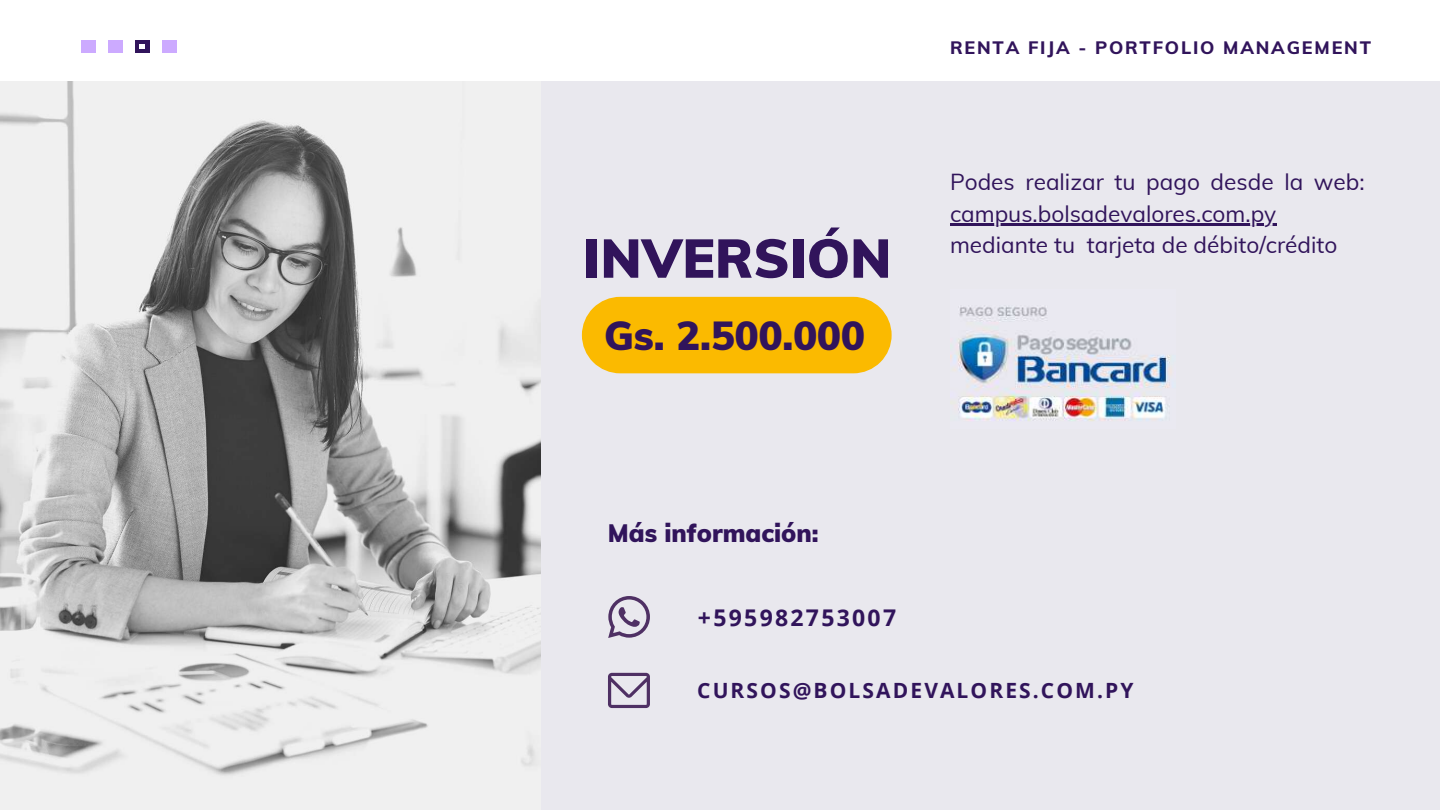
<style>
.page{position:relative;width:1440px;height:810px;background:#e9e8ee}
.page>*{position:absolute;margin:0;border:0;box-sizing:border-box;transform-origin:0 0}
.t1{font:900 54px "Muli";color:#31145b}
.t2{font:900 39.7px "Muli";color:#31145b}
.t3{font:900 24.7px "Muli";color:#31145b}
.t4{font:700 23px "Open Sans";letter-spacing:.1em;color:#31145b}
.t5{font:22.7px/31.5px "Muli";color:#31145b}
.t6{font:700 21px "Open Sans";letter-spacing:.1em;color:#31145b}
.t7{font:800 18px "Muli";letter-spacing:.1em;color:#31145b}
</style>
<div class="page">
<div style="left:0;top:0;width:1440px;height:81px;background:#fff"></div>
<div style="left:81px;top:40px;width:14px;height:13px;background:#caf"></div>
<div style="left:108px;top:40px;width:14px;height:13px;background:#caf"></div>
<div style="left:135px;top:40px;width:15px;height:13px;background:#31145b"></div>
<div style="left:163px;top:40px;width:14px;height:13px;background:#caf"></div>
<svg style="left:140px;top:45px;width:5px;height:4px"></svg>
<img style="left:0;top:81px;width:540px;height:694px">
<img style="left:950px;top:305px;width:223px;height:117px">
<svg style="left:608px;top:596px;width:42px;height:42px"></svg>
<svg style="left:608px;top:673px;width:42px;height:35px"></svg>
<div style="left:582px;top:297px;width:310px;height:76px;background:#fbba00"></div>
<hr style="left:950px;top:223px;width:326px;height:2px;background:#31145b">
<h1 class="t1" style="left:583px;top:223px;width:310px">INVERSIÓN</h1>
<h2 class="t2" style="left:604px;top:310px;width:262px">Gs. 2.500.000</h2>
<p class="t7" style="left:950px;top:36px;width:423px">RENTA FIJA - PORTFOLIO MANAGEMENT</p>
<p class="t5" style="left:950px;top:166px;width:416px">Podes realizar tu pago desde la web: campus.bolsadevalores.com.py mediante tu tarjeta de débito/crédito</p>
<p class="t3" style="left:608px;top:518px;width:212px">Más información:</p>
<p class="t4" style="left:698px;top:601px;width:200px">+595982753007</p>
<p class="t6" style="left:697px;top:676px;width:438px">CURSOS@BOLSADEVALORES.COM.PY</p>
</div>
